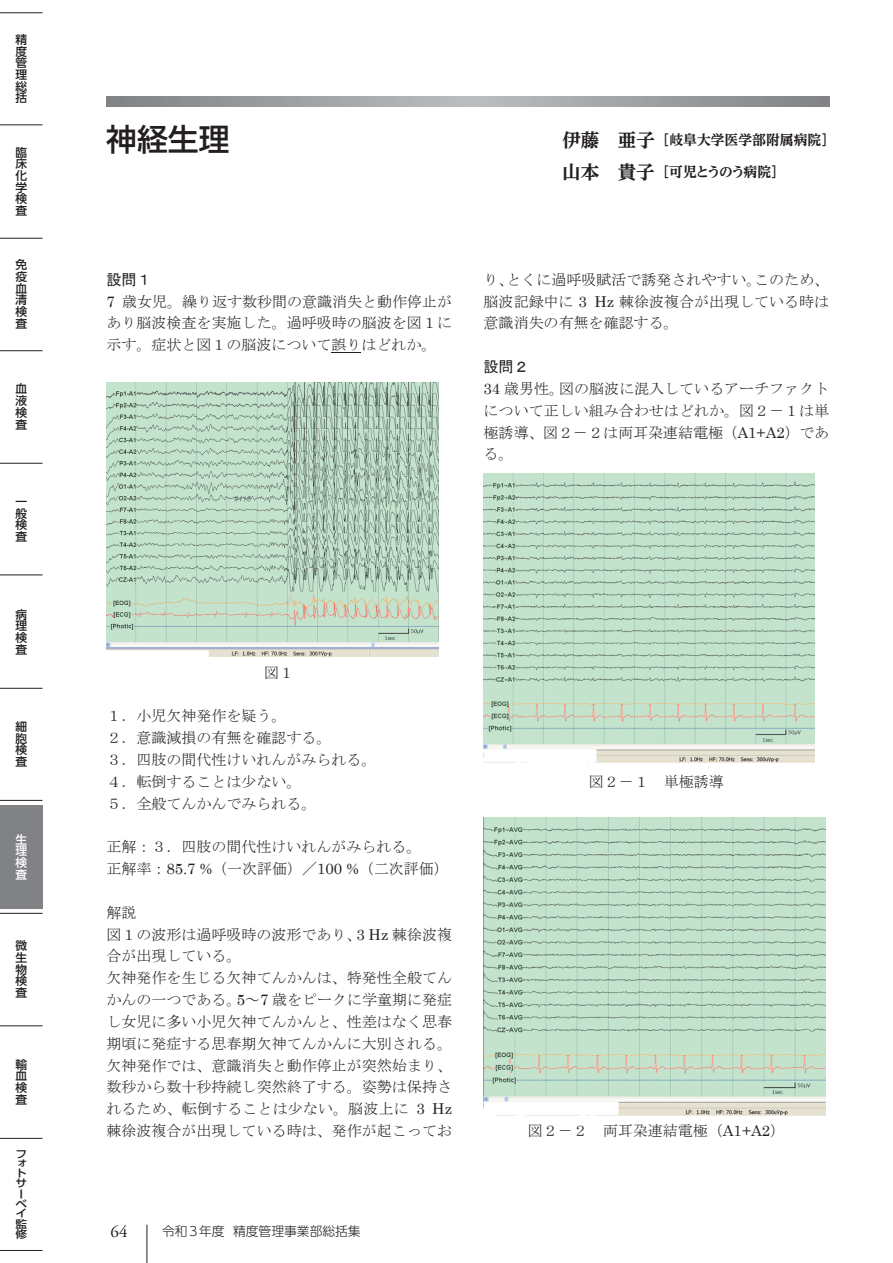
<style>
.page{position:relative;width:893px;height:1263px;background:#fff}
.page>*{position:absolute;margin:0;border:0;box-sizing:border-box;transform-origin:0 0}
.タイトル{font:500 30.9px "UD Shin Go Pro";color:#231f20}
.t1{font:18px "MS Mincho";color:#231f20}
.t2{font:16.95px "Adobe Garamond Pro";color:#231f20}
.t3{font:15px/21.8px "MS Mincho";color:#231f20}
.名前{font:700 expanded 13.8px "UD Reimin Pro";color:#231f20}
.名前-2{font:700 expanded 13.8px "UD Reimin Pro";letter-spacing:-.105em;color:#231f20}
.t4{font:300 12.75px "UD Shin Go Pro";color:#231f20}
.t5{font:500 11.7px/11.7px "UD Shin Go Pro";color:#231f20;text-align:justify}
.t6{font:500 11.7px/11.7px "UD Shin Go Pro";color:#fff;text-align:justify}
.t7{font:500 10.5px/10.1px "UD Shin Go Pro";color:#231f20;scale:1.11 1}
.s1{font-size:18.45px}
.s2{font-family:"MS Gothic"}
.s3{font-family:"Century"}
</style>
<div class="page">
<hr style="left:331px;top:352px;width:30px;height:1px;background:#231f20">
<img style="left:484px;top:818px;width:341px;height:298px">
<img style="left:484px;top:473px;width:331px;height:289px">
<img style="left:106px;top:383px;width:332px;height:274px">
<div style="left:0;top:805px;width:43px;height:103px;background:#808285"></div>
<hr style="left:0;top:13px;width:43px;height:1px;background:#231f20">
<hr style="left:0;top:125px;width:43px;height:1px;background:#231f20">
<hr style="left:0;top:238px;width:43px;height:1px;background:#231f20">
<hr style="left:0;top:350px;width:43px;height:1px;background:#231f20">
<hr style="left:0;top:463px;width:43px;height:1px;background:#231f20">
<hr style="left:0;top:575px;width:43px;height:1px;background:#231f20">
<hr style="left:0;top:688px;width:43px;height:1px;background:#231f20">
<hr style="left:0;top:800px;width:43px;height:1px;background:#231f20">
<hr style="left:0;top:913px;width:43px;height:1px;background:#231f20">
<hr style="left:0;top:1025px;width:43px;height:1px;background:#231f20">
<hr style="left:0;top:1138px;width:43px;height:1px;background:#231f20">
<hr style="left:0;top:1250px;width:43px;height:1px;background:#231f20">
<hr style="left:147px;top:1225px;width:1px;height:38px;background:#231f20">
<svg style="left:106px;top:96px;width:723px;height:11px;background:#9d9fa2"></svg>
<p class="t5" style="left:15px;top:33px;width:13px">精度管理総括</p>
<p class="t5" style="left:15px;top:146px;width:13px">臨床化学検査</p>
<p class="t5" style="left:15px;top:259px;width:13px">免疫血清検査</p>
<p class="t5" style="left:15px;top:383px;width:13px">血液検査</p>
<p class="t5" style="left:15px;top:495px;width:13px">一般検査</p>
<p class="t5" style="left:15px;top:608px;width:13px">病理検査</p>
<p class="t5" style="left:15px;top:720px;width:13px">細胞検査</p>
<p class="t6" style="left:15px;top:833px;width:13px">生理検査</p>
<p class="t5" style="left:15px;top:940px;width:13px">微生物検査</p>
<p class="t5" style="left:15px;top:1058px;width:13px">輸血検査</p>
<p class="t7" style="left:15px;top:1149px;width:12px">フォトサーベイ監修</p>
<p class="タイトル" style="left:106px;top:115px;width:125px">神経生理</p>
<p class="名前" style="left:562px;top:128px;width:274px"><span class="s1">伊藤　亜子</span>［岐阜大学医学部附属病院］</p>
<p class="名前-2" style="left:562px;top:161px;width:224px"><span class="s1">山本　貴子</span>［可児とうのう病院］</p>
<p class="t1" style="left:493px;top:151px;width:325px">伊藤 亜子【岐阜大学医学部附属病院】</p>
<p class="t3" style="left:106px;top:268px;width:347px"><span class="s2">設問１<br></span><span class="s3">7</span> 歳女児。繰り返す数秒間の意識消失と動作停止があり脳波検査を実施した。過呼吸時の脳波を図１に示す。症状と図１の脳波について誤りはどれか。</p>
<p class="t3" style="left:484px;top:268px;width:347px;text-align:justify">り、とくに過呼吸賦活で誘発されやすい。このため、脳波記録中に <span class="s3">3 Hz</span> 棘徐波複合が出現している時は意識消失の有無を確認する。</p>
<p class="t3" style="left:484px;top:356px;width:347px"><span class="s2">設問２<br></span><span class="s3">34</span> 歳男性。図の脳波に混入しているアーチファクトについて正しい組み合わせはどれか。図２－１は単極誘導、図２－２は両耳朶連結電極（<span class="s3">A1+A2</span>）である。</p>
<p class="t3" style="left:264px;top:661px;width:32px">図１</p>
<p class="t3" style="left:106px;top:705px;width:272px">１．小児欠神発作を疑う。<br>２．意識減損の有無を確認する。<br>３．四肢の間代性けいれんがみられる。<br>４．転倒することは少ない。<br>５．全般てんかんでみられる。</p>
<p class="t3" style="left:106px;top:836px;width:344px">正解：３．四肢の間代性けいれんがみられる。<br>正解率：<span class="s3">85.7 %</span>（一次評価）／<span class="s3">100 %</span>（二次評価）</p>
<p class="t3" style="left:106px;top:901px;width:347px">解説<br>図１の波形は過呼吸時の波形であり、<span class="s3">3 Hz</span> 棘徐波複合が出現している。<br>欠神発作を生じる欠神てんかんは、特発性全般てんかんの一つである。<span class="s3">5</span>～<span class="s3">7</span> 歳をピークに学童期に発症し女児に多い小児欠神てんかんと、性差はなく思春期頃に発症する思春期欠神てんかんに大別される。欠神発作では、意識消失と動作停止が突然始まり、数秒から数十秒持続し突然終了する。姿勢は保持されるため、転倒することは少ない。脳波上に <span class="s3">3 Hz</span>棘徐波複合が出現している時は、発作が起こってお</p>
<p class="t2" style="left:111px;top:1221px;width:19px">64</p>
<p class="t4" style="left:162px;top:1221px;width:200px">令和3年度 精度管理事業部総括集</p>
<p class="t3" style="left:589px;top:770px;width:137px">図２－１ 単極誘導</p>
<p class="t3" style="left:528px;top:1120px;width:259px">図２－２ 両耳朶連結電極（<span class="s3">A1+A2</span>）</p>
</div>
